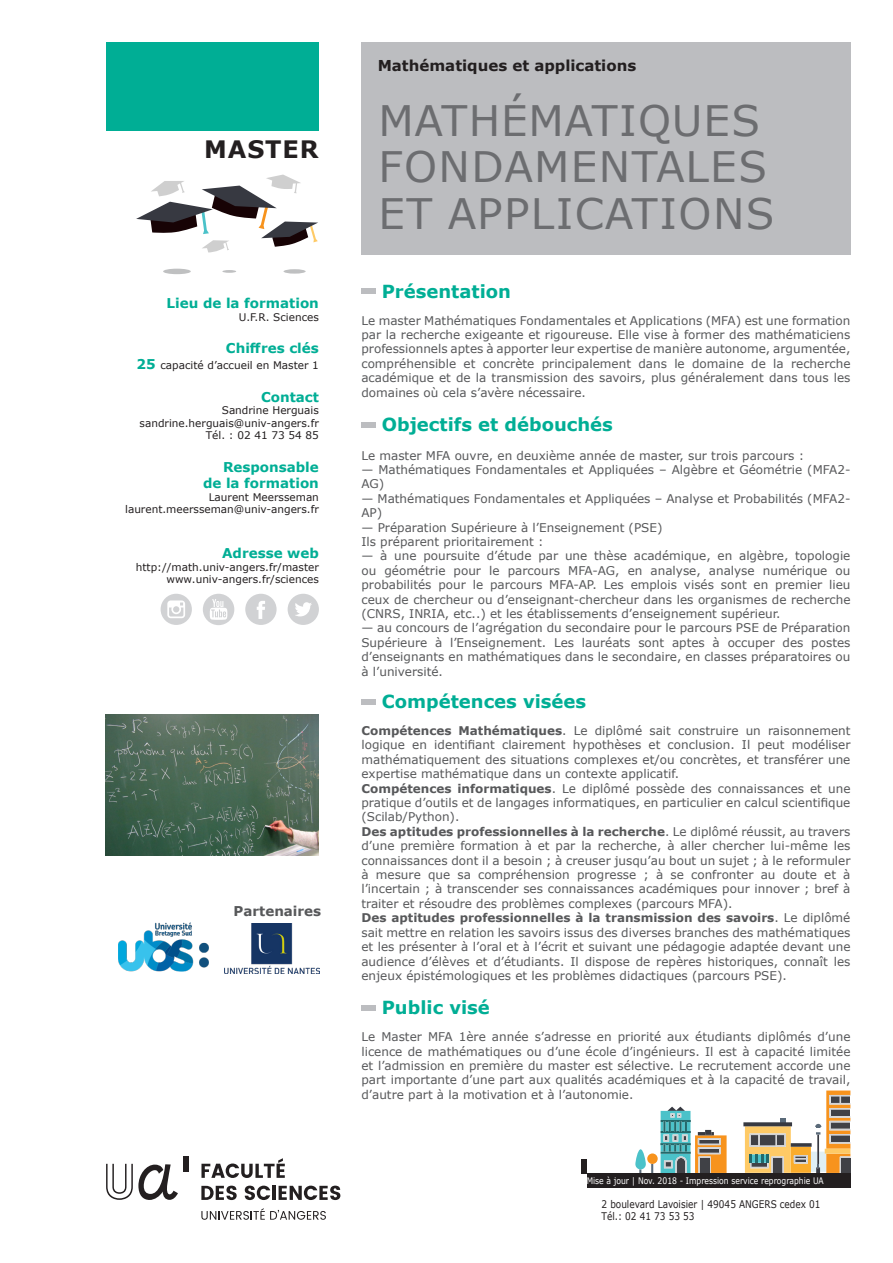
<style>
.page{position:relative;width:893px;height:1263px;background:#fff}
.page>*{position:absolute;margin:0;border:0;box-sizing:border-box;transform-origin:0 0}
.t1{font:42px/46.5px "Verdana";letter-spacing:.035em;color:#6c6d70}
.t2{font:700 24px "Verdana";letter-spacing:.035em;color:#231f20}
.t3{font:700 18px "Verdana";color:#00ae95}
.t4{font:700 15px "Verdana";color:#231f20}
.t5{font:700 13.5px/16.2px "Verdana";color:#00ae95;text-align:right}
.t6{font:700 13.5px "Verdana";color:#57585a}
.t7{font:12px/14.4px "Verdana";color:#57585a;text-align:justify}
.t8{font:10.5px/12.6px "Verdana";color:#231f20;text-align:right}
.t9{font:10.5px/12.6px "Verdana";color:#231f20;scale:.85 1}
.t10{font:9px "Verdana";color:#fff;scale:.85 1}
.s1{font-weight:700;font-size:13.5px;color:#00ae95}
.s2{font-weight:700}
</style>
<div class="page">
<div style="left:361px;top:43px;width:489px;height:212px;background:#bcbdc0"></div>
<div style="left:581px;top:1159px;width:6px;height:15px;background:#231f20"></div>
<svg style="left:617px;top:1090px;width:233px;height:84px"></svg>
<div style="left:841px;top:1158px;width:9px;height:15px;background:#404146"></div>
<div style="left:106px;top:43px;width:213px;height:88px;background:#00ae95"></div>
<div style="left:587px;top:1174px;width:263px;height:14px;background:#231f20"></div>
<div style="left:361px;top:289px;width:15px;height:5px;background:#bcbdc0"></div>
<div style="left:361px;top:422px;width:15px;height:5px;background:#bcbdc0"></div>
<div style="left:361px;top:699px;width:15px;height:6px;background:#bcbdc0"></div>
<div style="left:361px;top:1005px;width:15px;height:6px;background:#bcbdc0"></div>
<svg style="left:161px;top:594px;width:31px;height:31px"></svg>
<svg style="left:203px;top:594px;width:31px;height:31px"></svg>
<svg style="left:245px;top:594px;width:32px;height:31px"></svg>
<svg style="left:288px;top:594px;width:31px;height:31px"></svg>
<div style="left:163px;top:269px;width:28px;height:5px;background:#bfc0c1;border-radius:50%"></div>
<div style="left:284px;top:269px;width:22px;height:5px;background:#bfc0c1;border-radius:50%"></div>
<hr style="left:222px;top:270px;width:14px;height:3px;background:#bfc0c1;border-radius:50%">
<svg style="left:136px;top:175px;width:182px;height:77px"></svg>
<img style="left:105px;top:714px;width:213px;height:141px">
<img style="left:225px;top:923px;width:94px;height:51px">
<img style="left:118px;top:922px;width:90px;height:50px">
<svg style="left:201px;top:1208px;width:125px;height:12px"></svg>
<div style="left:183px;top:1156px;width:6px;height:15px;background:#231f20"></div>
<svg style="left:201px;top:1158px;width:84px;height:20px"></svg>
<svg style="left:201px;top:1185px;width:36px;height:15px"></svg>
<svg style="left:245px;top:1185px;width:25px;height:15px"></svg>
<hr style="left:272px;top:1186px;width:4px;height:14px;background:#231f20">
<svg style="left:279px;top:1185px;width:61px;height:15px"></svg>
<svg style="left:106px;top:1164px;width:72px;height:36px"></svg>
<h2 class="t2" style="left:204px;top:132px;width:116px">MASTER</h2>
<p class="t5" style="left:167px;top:295px;width:154px">Lieu de la formation</p>
<p class="t8" style="left:239px;top:310px;width:82px">U.F.R. Sciences</p>
<p class="t5" style="left:226px;top:340px;width:94px">Chiffres clés</p>
<p class="t8" style="left:137px;top:359px;width:184px"><span class="s1">25</span> capacité d’accueil en Master 1</p>
<p class="t5" style="left:261px;top:388px;width:59px">Contact</p>
<p class="t8" style="left:140px;top:404px;width:181px">Sandrine Herguais sandrine.herguais@univ-angers.fr<br>Tél. : 02 41 73 54 85</p>
<p class="t5" style="left:203px;top:458px;width:117px">Responsable de la formation</p>
<p class="t8" style="left:125px;top:490px;width:195px">Laurent Meersseman laurent.meersseman@univ-angers.fr</p>
<p class="t5" style="left:222px;top:545px;width:98px">Adresse web</p>
<p class="t8" style="left:136px;top:561px;width:185px">http://math.univ-angers.fr/master www.univ-angers.fr/sciences</p>
<p class="t6" style="left:234px;top:901px;width:89px">Partenaires</p>
<p class="t4" style="left:378px;top:55px;width:260px">Mathématiques et applications</p>
<h1 class="t1" style="left:378px;top:97px;width:398px">MATHÉMATIQUES<br>FONDAMENTALES<br>ET APPLICATIONS</h1>
<h3 class="t3" style="left:382px;top:278px;width:131px">Présentation</h3>
<p class="t7" style="left:361px;top:313px;width:491px">Le master Mathématiques Fondamentales et Applications (MFA) est une formation par la recherche exigeante et rigoureuse. Elle vise à former des mathématiciens professionnels aptes à apporter leur expertise de manière autonome, argumentée, compréhensible et concrète principalement dans le domaine de la recherche académique et de la transmission des savoirs, plus généralement dans tous les domaines où cela s’avère nécessaire.</p>
<h3 class="t3" style="left:382px;top:411px;width:233px">Objectifs et débouchés</h3>
<p class="t7" style="left:361px;top:448px;width:444px">Le master MFA ouvre, en deuxième année de master, sur trois parcours :</p>
<p class="t7" style="left:361px;top:462px;width:490px">— Mathématiques Fondamentales et Appliquées – Algèbre et Géométrie (MFA2-<br>AG)</p>
<p class="t7" style="left:361px;top:491px;width:490px">— Mathématiques Fondamentales et Appliquées – Analyse et Probabilités (MFA2-<br>AP)</p>
<p class="t7" style="left:361px;top:520px;width:303px">— Préparation Supérieure à l’Enseignement (PSE)<br>Ils préparent prioritairement :</p>
<p class="t7" style="left:361px;top:549px;width:491px">— à une poursuite d’étude par une thèse académique, en algèbre, topologie ou géométrie pour le parcours MFA-AG, en analyse, analyse numérique ou probabilités pour le parcours MFA-AP. Les emplois visés sont en premier lieu ceux de chercheur ou d’enseignant-chercheur dans les organismes de recherche (CNRS, INRIA, etc..) et les établissements d’enseignement supérieur.</p>
<p class="t7" style="left:361px;top:621px;width:490px">— au concours de l’agrégation du secondaire pour le parcours PSE de Préparation Supérieure à l’Enseignement. Les lauréats sont aptes à occuper des postes d’enseignants en mathématiques dans le secondaire, en classes préparatoires ou à l’université.</p>
<h3 class="t3" style="left:382px;top:689px;width:206px">Compétences visées</h3>
<p class="t7" style="left:361px;top:723px;width:491px;text-align:left"><span class="s2">Compétences Mathématiques</span>. Le diplômé sait construire un raisonnement logique en identifiant clairement hypothèses et conclusion. Il peut modéliser mathématiquement des situations complexes et/ou concrètes, et transférer une expertise mathématique dans un contexte applicatif.<br><span class="s2">Compétences informatiques</span>. Le diplômé possède des connaissances et une pratique d’outils et de langages informatiques, en particulier en calcul scientifique (Scilab/Python).<br><span class="s2">Des aptitudes professionnelles à la recherche</span>. Le diplômé réussit, au travers d’une première formation à et par la recherche, à aller chercher lui-même les connaissances dont il a besoin ; à creuser jusqu’au bout un sujet ; à le reformuler à mesure que sa compréhension progresse ; à se confronter au doute et à l’incertain ; à transcender ses connaissances académiques pour innover ; bref à traiter et résoudre des problèmes complexes (parcours MFA).<br><span class="s2">Des aptitudes professionnelles à la transmission des savoirs</span>. Le diplômé sait mettre en relation les savoirs issus des diverses branches des mathématiques et les présenter à l’oral et à l’écrit et suivant une pédagogie adaptée devant une audience d’élèves et d’étudiants. Il dispose de repères historiques, connaît les enjeux épistémologiques et les problèmes didactiques (parcours PSE).</p>
<h3 class="t3" style="left:382px;top:995px;width:110px">Public visé</h3>
<p class="t7" style="left:361px;top:1029px;width:490px">Le Master MFA 1ère année s’adresse en priorité aux étudiants diplômés d’une licence de mathématiques ou d’une école d’ingénieurs. Il est à capacité limitée et l’admission en première du master est sélective. Le recrutement accorde une part importante d’une part aux qualités académiques et à la capacité de travail, d’autre part à la motivation et à l’autonomie.</p>
<p class="t10" style="left:587px;top:1175px;width:281px">Mise à jour | Nov. 2018 - Impression service reprographie UA</p>
<p class="t9" style="left:601px;top:1197px;width:259px">2 boulevard Lavoisier | 49045 ANGERS cedex 01<br>Tél.: 02 41 73 53 53</p>
</div>
